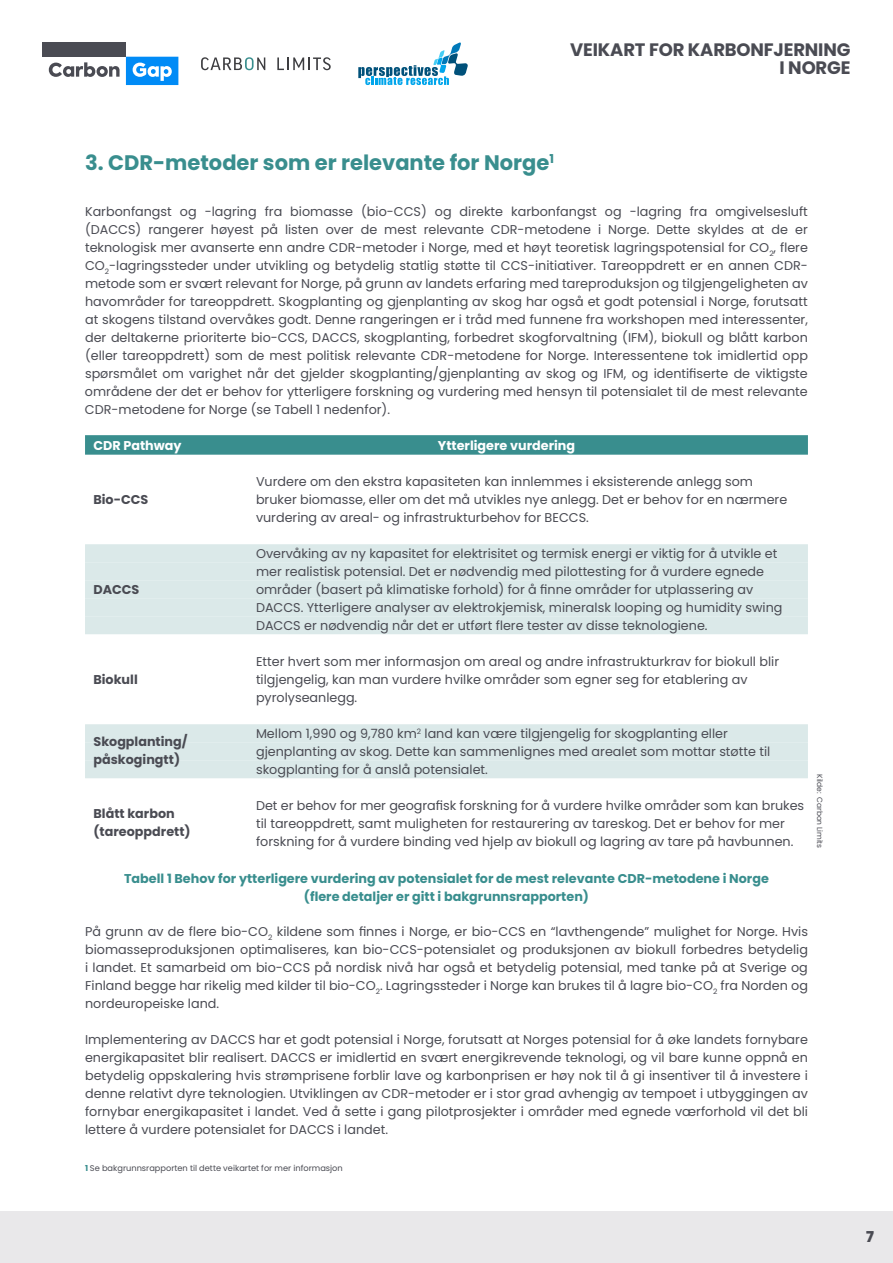
<style>
.page{position:relative;width:893px;height:1263px;background:#fff}
.page>*{position:absolute;margin:0;border:0;box-sizing:border-box;transform-origin:0 0}
.t1{font:700 21px "Poppins";color:#398e8e}
.t2{font:700 18px/18px "Poppins";letter-spacing:-.01em;color:#4a4b53}
.t3{font:800 15px "Poppins";color:#4a4b53}
.t4{font:12.75px/18px "Poppins";color:#4a4b53}
.t5{font:700 12.75px/18px "Poppins";color:#398e8e;text-align:center}
.t6{font:700 12.75px "Poppins";color:#4a4b53}
.t7{font:700 12.75px "Poppins";color:#fff}
.t8{font:8.25px "Poppins";color:#4a4b53}
.t9{font:7.5px "Poppins";letter-spacing:-.01em;color:#4a4b53}
.s1{font-weight:700;color:#398e8e}
</style>
<div class="page">
<div style="left:0;top:1212px;width:893px;height:51px;background:#e9e8ea"></div>
<div style="left:85px;top:435px;width:723px;height:20px;background:#398e8e"></div>
<div style="left:85px;top:544px;width:723px;height:18px;background:#dbe9e9"></div>
<div style="left:85px;top:562px;width:723px;height:18px;background:#dbe9e9"></div>
<div style="left:85px;top:580px;width:723px;height:18px;background:#dbe9e9"></div>
<div style="left:85px;top:598px;width:723px;height:18px;background:#dbe9e9"></div>
<div style="left:85px;top:616px;width:723px;height:18px;background:#dbe9e9"></div>
<div style="left:85px;top:724px;width:723px;height:18px;background:#dbe9e9"></div>
<div style="left:85px;top:742px;width:723px;height:18px;background:#dbe9e9"></div>
<div style="left:85px;top:760px;width:723px;height:18px;background:#dbe9e9"></div>
<div style="left:43px;top:43px;width:83px;height:14px;background:#4a4b53"></div>
<svg style="left:49px;top:62px;width:71px;height:15px"></svg>
<svg style="left:126px;top:57px;width:52px;height:28px"></svg>
<div style="left:170px;top:57px;width:8px;height:8px;background:#008bf6"></div>
<svg style="left:201px;top:57px;width:64px;height:13px"></svg>
<svg style="left:277px;top:57px;width:54px;height:13px"></svg>
<svg style="left:358px;top:42px;width:110px;height:43px"></svg>
<h2 class="t2" style="left:779px;top:41px;width:71px;text-indent:-209px">Veikart for karbonfjerning iNorge</h2>
<h1 class="t1" style="left:85px;top:150px;width:470px">3. CDR-metoder som er relevante for Norge<sup>1</sup></h1>
<p class="t4" style="left:85px;top:203px;width:724px;text-align:justify">Karbonfangst og -lagring fra biomasse (bio-CCS) og direkte karbonfangst og -lagring fra omgivelsesluft (DACCS) rangerer høyest på listen over de mest relevante CDR-metodene i Norge. Dette skyldes at de er teknologisk mer avanserte enn andre CDR-metoder i Norge, med et høyt teoretisk lagringspotensial for CO<sub>2</sub>, flere CO<sub>2</sub>-lagringssteder under utvikling og betydelig statlig støtte til CCS-initiativer. Tareoppdrett er en annen CDR&shy;metode som er svært relevant for Norge, på grunn av landets erfaring med tareproduksjon og tilgjengeligheten av havområder for tareoppdrett. Skogplanting og gjenplanting av skog har også et godt potensial i Norge, forutsatt at skogens tilstand overvåkes godt. Denne rangeringen er i tråd med funnene fra workshopen med interessenter, der deltakerne prioriterte bio-CCS, DACCS, skogplanting, forbedret skogforvaltning (IFM), biokull og blått karbon (eller tareoppdrett) som de mest politisk relevante CDR-metodene for Norge. Interessentene tok imidlertid opp spørsmålet om varighet når det gjelder skogplanting/gjenplanting av skog og IFM, og identifiserte de viktigste områdene der det er behov for ytterligere forskning og vurdering med hensyn til potensialet til de mest relevante CDR-metodene for Norge (se Tabell 1 nedenfor).</p>
<p class="t7" style="left:93px;top:438px;width:90px">CDR Pathway</p>
<p class="t7" style="left:438px;top:438px;width:139px">Ytterligere vurdering</p>
<p class="t4" style="left:256px;top:473px;width:498px">Vurdere om den ekstra kapasiteten kan innlemmes i eksisterende anlegg som</p>
<p class="t6" style="left:93px;top:492px;width:55px">Bio-CCS</p>
<p class="t4" style="left:256px;top:491px;width:533px">bruker biomasse, eller om det må utvikles nye anlegg. Det er behov for en nærmere vurdering av areal- og infrastrukturbehov for BECCS.</p>
<p class="t4" style="left:256px;top:545px;width:523px">Overvåking av ny kapasitet for elektrisitet og termisk energi er viktig for å utvikle et mer realistisk potensial. Det er nødvendig med pilottesting for å vurdere egnede</p>
<p class="t6" style="left:93px;top:582px;width:46px">DACCS</p>
<p class="t4" style="left:256px;top:581px;width:528px">områder (basert på klimatiske forhold) for å finne områder for utplassering av<br>DACCS. Ytterligere analyser av elektrokjemisk, mineralsk looping og humidity swing<br>DACCS er nødvendig når det er utført flere tester av disse teknologiene.</p>
<p class="t4" style="left:256px;top:653px;width:525px">Etter hvert som mer informasjon om areal og andre infrastrukturkrav for biokull blir</p>
<p class="t6" style="left:93px;top:672px;width:46px">Biokull</p>
<p class="t4" style="left:256px;top:671px;width:493px">tilgjengelig, kan man vurdere hvilke områder som egner seg for etablering av pyrolyseanlegg.</p>
<p class="t6" style="left:93px;top:734px;width:96px">Skogplanting/</p>
<p class="t4" style="left:256px;top:725px;width:473px">Mellom 1,990 og 9,780 km<sup>2</sup> land kan være tilgjengelig for skogplanting eller</p>
<p class="t6" style="left:94px;top:752px;width:88px">påskogingtt)</p>
<p class="t4" style="left:256px;top:743px;width:516px">gjenplanting av skog. Dette kan sammenlignes med arealet som mottar støtte til skogplanting for å anslå potensialet.</p>
<p class="t6" style="left:94px;top:806px;width:83px">Blått karbon</p>
<p class="t4" style="left:256px;top:797px;width:550px">Det er behov for mer geografisk forskning for å vurdere hvilke områder som kan brukes</p>
<p class="t6" style="left:94px;top:824px;width:99px">(tareoppdrett)</p>
<p class="t4" style="left:256px;top:815px;width:539px">til tareoppdrett, samt muligheten for restaurering av tareskog. Det er behov for mer forskning for å vurdere binding ved hjelp av biokull og lagring av tare på havbunnen.</p>
<p class="t9" style="left:824px;top:774px;width:75px;rotate:90deg">Kilde: Carbon Limits</p>
<p class="t5" style="left:124px;top:869px;width:646px">Tabell 1 Behov for ytterligere vurdering av potensialet for de mest relevante CDR-metodene i Norge (flere detaljer er gitt i bakgrunnsrapporten)</p>
<p class="t4" style="left:85px;top:923px;width:724px;text-align:justify">På grunn av de flere bio-CO<sub>2</sub> kildene som finnes i Norge, er bio-CCS en “lavthengende” mulighet for Norge. Hvis biomasseproduksjonen optimaliseres, kan bio-CCS-potensialet og produksjonen av biokull forbedres betydelig i landet. Et samarbeid om bio-CCS på nordisk nivå har også et betydelig potensial, med tanke på at Sverige og Finland begge har rikelig med kilder til bio-CO<sub>2</sub>. Lagringssteder i Norge kan brukes til å lagre bio-CO<sub>2</sub> fra Norden og nordeuropeiske land.</p>
<p class="t4" style="left:85px;top:1031px;width:724px;text-align:justify">Implementering av DACCS har et godt potensial i Norge, forutsatt at Norges potensial for å øke landets fornybare energikapasitet blir realisert. DACCS er imidlertid en svært energikrevende teknologi, og vil bare kunne oppnå en betydelig oppskalering hvis strømprisene forblir lave og karbonprisen er høy nok til å gi insentiver til å investere i denne relativt dyre teknologien. Utviklingen av CDR-metoder er i stor grad avhengig av tempoet i utbyggingen av fornybar energikapasitet i landet. Ved å sette i gang pilotprosjekter i områder med egnede værforhold vil det bli lettere å vurdere potensialet for DACCS i landet.</p>
<p class="t8" style="left:85px;top:1163px;width:259px"><span class="s1">1</span> Se bakgrunnsrapporten til dette veikartet for mer informasjon</p>
<p class="t3" style="left:866px;top:1228px;width:9px">7</p>
</div>
